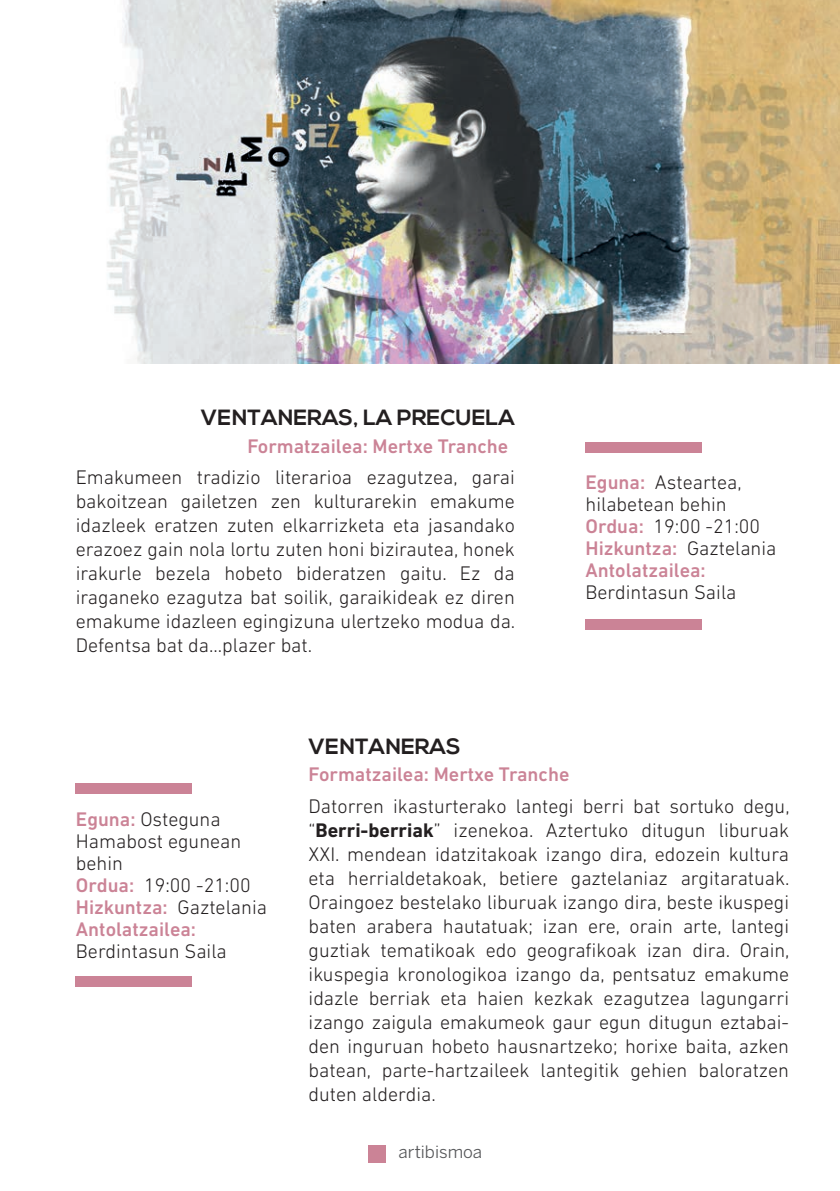
<style>
.page{position:relative;width:840px;height:1191px;background:#fff}
.page>*{position:absolute;margin:0;border:0;box-sizing:border-box;transform-origin:0 0}
.t1{font:700 22px "Nexa";color:#231f20}
.t2{font:300 20px/24px "DIN Next LT Pro";color:#231f20;text-align:justify}
.t3{font:500 20px "DIN Next LT Pro";color:#cb8396}
.t4{font:17px "Benton Sans";color:#57585a}
.s1{font-weight:500;color:#cb8396}
.s2{font-weight:700}
</style>
<div class="page">
<div style="left:368px;top:1145px;width:17px;height:17px;background:#cb8396"></div>
<img style="left:107px;top:0;width:732px;height:363px">
<div style="left:76px;top:783px;width:116px;height:11px;background:#cb8396"></div>
<div style="left:76px;top:976px;width:116px;height:11px;background:#cb8396"></div>
<div style="left:585px;top:442px;width:116px;height:10px;background:#cb8396"></div>
<div style="left:585px;top:619px;width:116px;height:11px;background:#cb8396"></div>
<p class="t1" style="left:201px;top:405px;width:315px">VENTANERAS, LA PRECUELA</p>
<p class="t3" style="left:247px;top:434px;width:262px">Formatzailea: Mertxe Tranche</p>
<p class="t2" style="left:76px;top:465px;width:441px">Emakumeen tradizio literarioa ezagutzea, garai bakoitzean gailetzen zen kulturarekin emakume idazleek eratzen zuten elkarrizketa eta jasandako erazoez gain nola lortu zuten honi bizirautea, honek irakurle bezela hobeto bideratzen gaitu. Ez da iraganeko ezagutza bat soilik, garaikideak ez diren emakume idazleen egingizuna ulertzeko modua da.<br>Defentsa bat da...plazer bat.</p>
<p class="t2" style="left:585px;top:470px;width:192px;line-height:22px;text-align:left"><span class="s1">Eguna:</span> Asteartea, hilabetean behin<br><span class="s1">Ordua:</span> 19:00 -21:00<br><span class="s1">Hizkuntza:</span> Gaztelania<br><span class="s1">Antolatzailea:</span></p>
<p class="t2" style="left:585px;top:579px;width:152px">Berdintasun Saila</p>
<p class="t1" style="left:308px;top:733px;width:153px">VENTANERAS</p>
<p class="t2" style="left:76px;top:808px;width:192px;line-height:22px;text-align:left"><span class="s1">Eguna:</span> Osteguna<br>Hamabost egunean behin<br><span class="s1">Ordua:</span> 19:00 -21:00<br><span class="s1">Hizkuntza:</span> Gaztelania<br><span class="s1">Antolatzailea:</span></p>
<p class="t2" style="left:76px;top:939px;width:152px">Berdintasun Saila</p>
<p class="t3" style="left:308px;top:763px;width:262px">Formatzailea: Mertxe Tranche</p>
<p class="t2" style="left:308px;top:794px;width:482px">Datorren ikasturterako lantegi berri bat sortuko degu, “<span class="s2">Berri-berriak</span>” izenekoa. Aztertuko ditugun liburuak XXI. mendean idatzitakoak izango dira, edozein kultura eta herrialdetakoak, betiere gaztelaniaz argitaratuak.<br>Oraingoez bestelako liburuak izango dira, beste ikuspegi baten arabera hautatuak; izan ere, orain arte, lantegi guztiak tematikoak edo geografikoak izan dira. Orain, ikuspegia kronologikoa izango da, pentsatuz emakume idazle berriak eta haien kezkak ezagutzea lagungarri izango zaigula emakumeok gaur egun ditugun eztabai&shy;den inguruan hobeto hausnartzeko; horixe baita, azken batean, parte-hartzaileek lantegitik gehien baloratzen duten alderdia.</p>
<p class="t4" style="left:398px;top:1142px;width:85px">artibismoa</p>
</div>
